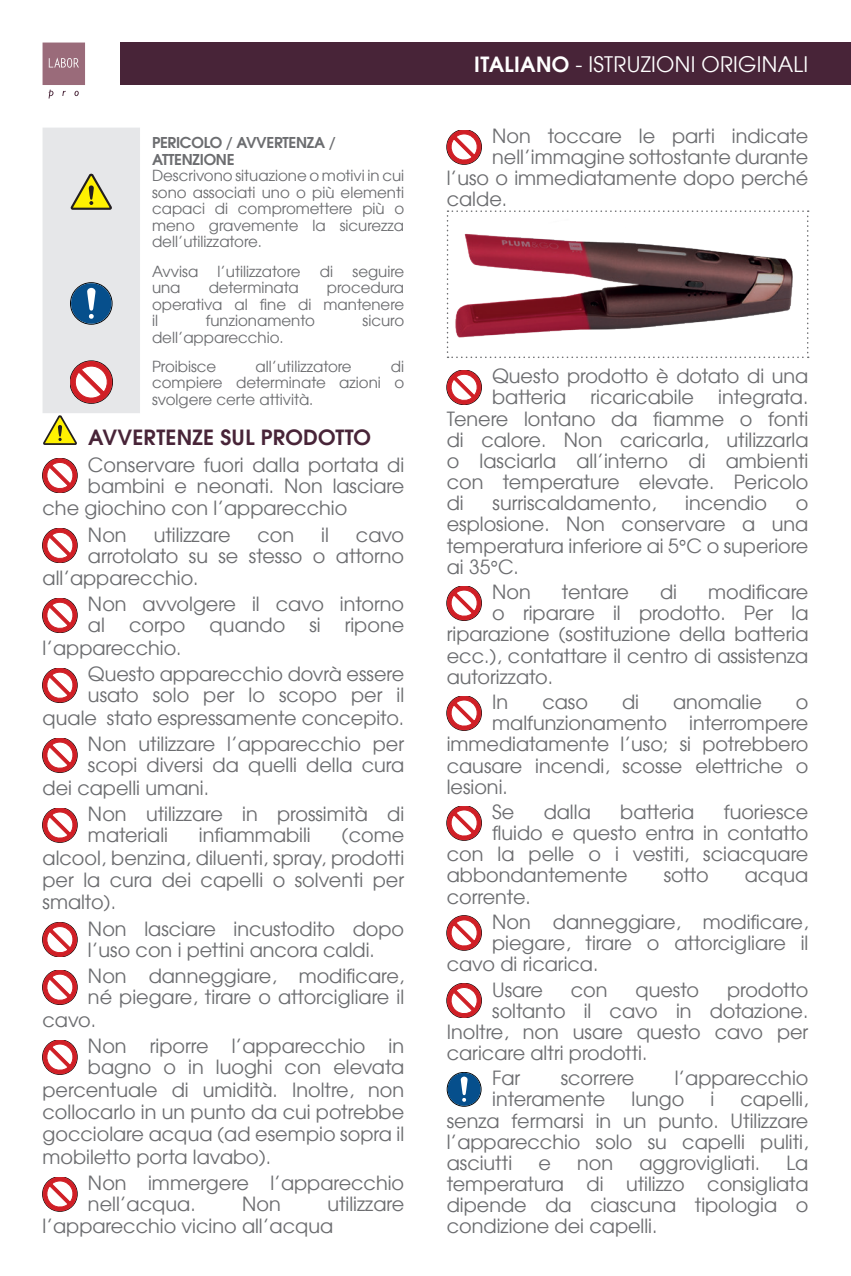
<style>
.page{position:relative;width:851px;height:1276px;background:#fff}
.page>*{position:absolute;margin:0;border:0;box-sizing:border-box;transform-origin:0 0}
.t1{font:21px "Te X Gyre Adventor";letter-spacing:.015em;color:#fff}
.t2{font:700 21px "Te X Gyre Adventor";letter-spacing:.015em;color:#482438}
.t3{font:19.2px/21.3px "Te X Gyre Adventor";color:#6c6d70}
.t4{font:15px/16.5px "Te X Gyre Adventor";color:#6c6d70;text-align:justify}
.t5{font:700 15px/16.5px "Te X Gyre Adventor";letter-spacing:-.02em;color:#6c6d70}
.s1{font-weight:700}
</style>
<div class="page">
<hr style="left:850px;top:43px;width:1px;height:42px;background:#482438">
<div style="left:121px;top:43px;width:729px;height:42px;background:#482438"></div>
<svg style="left:43px;top:43px;width:42px;height:55px"></svg>
<svg style="left:43px;top:128px;width:97px;height:317px;background:#dbdad7"></svg>
<svg style="left:43px;top:458px;width:34px;height:34px"></svg>
<svg style="left:43px;top:528px;width:34px;height:34px"></svg>
<svg style="left:43px;top:598px;width:34px;height:34px"></svg>
<svg style="left:43px;top:668px;width:34px;height:34px"></svg>
<svg style="left:43px;top:738px;width:34px;height:34px"></svg>
<svg style="left:43px;top:808px;width:34px;height:34px"></svg>
<svg style="left:43px;top:922px;width:34px;height:34px"></svg>
<svg style="left:43px;top:970px;width:34px;height:34px"></svg>
<svg style="left:43px;top:1040px;width:34px;height:34px"></svg>
<svg style="left:43px;top:1177px;width:34px;height:34px"></svg>
<svg style="left:446px;top:130px;width:35px;height:34px"></svg>
<svg style="left:446px;top:210px;width:362px;height:148px"></svg>
<svg style="left:446px;top:370px;width:35px;height:34px"></svg>
<svg style="left:446px;top:586px;width:35px;height:34px"></svg>
<svg style="left:446px;top:696px;width:35px;height:34px"></svg>
<svg style="left:446px;top:806px;width:35px;height:34px"></svg>
<svg style="left:446px;top:916px;width:35px;height:34px"></svg>
<svg style="left:446px;top:983px;width:35px;height:34px"></svg>
<svg style="left:446px;top:1072px;width:35px;height:34px"></svg>
<p class="t5" style="left:152px;top:133px;width:185px">PERICOLO / AVVERTENZA /<br>ATTENZIONE</p>
<p class="t4" style="left:152px;top:167px;width:254px">Descrivono situazione o motivi in cui sono associati uno o più elementi capaci di compromettere più o meno gravemente la sicurezza dell’utilizzatore.</p>
<p class="t4" style="left:152px;top:262px;width:48px">Avvisa</p>
<p class="t4" style="left:218px;top:262px;width:84px">l’utilizzatore</p>
<p class="t4" style="left:320px;top:262px;width:15px">di</p>
<p class="t4" style="left:352px;top:262px;width:53px">seguire</p>
<p class="t4" style="left:152px;top:278px;width:30px">una</p>
<p class="t4" style="left:209px;top:278px;width:92px">determinata</p>
<p class="t4" style="left:152px;top:278px;width:253px;text-indent:175px">procedura operativa al fine di mantenere il</p>
<p class="t4" style="left:206px;top:311px;width:111px">funzionamento</p>
<p class="t4" style="left:362px;top:311px;width:43px">sicuro</p>
<p class="t4" style="left:152px;top:321px;width:133px;line-height:29.1px">dell’apparecchio.<br>Proibisce</p>
<p class="t4" style="left:152px;top:357px;width:253px;text-indent:239px">di compiere determinate azioni o svolgere certe attività.</p>
<p class="t2" style="left:88px;top:419px;width:284px">AVVERTENZE SUL PRODOTTO</p>
<p class="t3" style="left:88px;top:453px;width:318px">Conservare fuori dalla portata di</p>
<p class="t3" style="left:88px;top:474px;width:317px">bambini e neonati. Non lasciare</p>
<p class="t3" style="left:43px;top:496px;width:306px">che giochino con l’apparecchio</p>
<p class="t3" style="left:88px;top:522px;width:40px">Non</p>
<p class="t3" style="left:154px;top:522px;width:78px">utilizzare</p>
<p class="t3" style="left:257px;top:522px;width:38px">con</p>
<p class="t3" style="left:321px;top:522px;width:9px">il</p>
<p class="t3" style="left:356px;top:522px;width:50px">cavo</p>
<p class="t3" style="left:88px;top:543px;width:318px">arrotolato su se stesso o attorno</p>
<p class="t3" style="left:43px;top:566px;width:157px">all’apparecchio.</p>
<p class="t3" style="left:88px;top:592px;width:318px">Non avvolgere il cavo intorno al</p>
<p class="t4" style="left:255px;top:357px;width:98px">all’utilizzatore</p>
<p class="t3" style="left:129px;top:613px;width:58px">corpo</p>
<p class="t3" style="left:209px;top:613px;width:77px">quando</p>
<p class="t3" style="left:309px;top:613px;width:13px">si</p>
<p class="t3" style="left:344px;top:613px;width:61px">ripone</p>
<p class="t3" style="left:88px;top:633px;width:317px;line-height:26.7px;text-indent:-45px">l’apparecchio.<br>Questo apparecchio dovrà essere</p>
<p class="t3" style="left:43px;top:683px;width:363px;line-height:22.2px;text-align:right">usato solo per lo scopo per il quale stato espressamente concepito.</p>
<p class="t3" style="left:88px;top:732px;width:317px">Non utilizzare l’apparecchio per</p>
<p class="t3" style="left:88px;top:753px;width:318px">scopi diversi da quelli della cura</p>
<p class="t3" style="left:43px;top:775px;width:168px">dei capelli umani.</p>
<p class="t3" style="left:88px;top:802px;width:317px">Non utilizzare in prossimità di materiali</p>
<p class="t3" style="left:43px;top:823px;width:363px;line-height:22.2px;text-align:justify;text-indent:299px">(come alcool, benzina, diluenti, spray, prodotti per la cura dei capelli o solventi per smalto).</p>
<p class="t3" style="left:88px;top:917px;width:318px">Non lasciare incustodito dopo l’uso con i pettini ancora caldi.</p>
<p class="t3" style="left:88px;top:964px;width:318px">Non danneggiare, modificare,</p>
<p class="t3" style="left:88px;top:985px;width:318px">né piegare, tirare o attorcigliare il</p>
<p class="t3" style="left:43px;top:1007px;width:55px">cavo.</p>
<p class="t3" style="left:88px;top:1034px;width:317px">Non riporre l’apparecchio in</p>
<p class="t3" style="left:88px;top:1055px;width:318px">bagno o in luoghi con elevata</p>
<p class="t3" style="left:43px;top:1077px;width:363px">percentuale di umidità. Inoltre, non</p>
<p class="t3" style="left:43px;top:1100px;width:363px">collocarlo in un punto da cui potrebbe</p>
<p class="t3" style="left:43px;top:1122px;width:363px">gocciolare acqua (ad esempio sopra il</p>
<p class="t3" style="left:43px;top:1144px;width:230px">mobiletto porta lavabo).</p>
<p class="t3" style="left:88px;top:1171px;width:318px">Non immergere l’apparecchio nell’acqua.</p>
<p class="t3" style="left:199px;top:823px;width:113px">infiammabili</p>
<p class="t3" style="left:43px;top:1191px;width:363px;line-height:22.2px;text-indent:285px">utilizzare l’apparecchio vicino all’acqua</p>
<p class="t3" style="left:242px;top:1192px;width:40px">Non</p>
<p class="t1" style="left:474px;top:47px;width:335px"><span class="s1">ITALIANO</span> - ISTRUZIONI ORIGINALI</p>
<p class="t3" style="left:492px;top:124px;width:318px">Non toccare le parti indicate</p>
<p class="t3" style="left:492px;top:145px;width:318px">nell’immagine sottostante durante</p>
<p class="t3" style="left:446px;top:166px;width:363px">l’uso o immediatamente dopo perché</p>
<p class="t3" style="left:446px;top:187px;width:62px">calde.</p>
<p class="t3" style="left:492px;top:365px;width:318px">Questo prodotto è dotato di una batteria</p>
<p class="t3" style="left:446px;top:385px;width:363px;text-align:justify;text-indent:271px">integrata.<br>Tenere lontano da fiamme o fonti di calore. Non caricarla, utilizzarla o lasciarla all’interno di ambienti con temperature elevate. Pericolo di</p>
<p class="t3" style="left:590px;top:385px;width:105px">ricaricabile</p>
<p class="t3" style="left:492px;top:491px;width:165px">surriscaldamento,</p>
<p class="t3" style="left:685px;top:491px;width:83px">incendio</p>
<p class="t3" style="left:446px;top:491px;width:363px;text-align:justify;text-indent:349px">o esplosione. Non conservare a una temperatura inferiore ai 5°C o superiore ai 35°C.</p>
<p class="t3" style="left:492px;top:580px;width:40px">Non</p>
<p class="t3" style="left:562px;top:580px;width:69px">tentare</p>
<p class="t3" style="left:660px;top:580px;width:18px">di</p>
<p class="t3" style="left:708px;top:580px;width:102px">modificare</p>
<p class="t3" style="left:492px;top:601px;width:318px">o riparare il prodotto. Per la</p>
<p class="t3" style="left:446px;top:622px;width:363px">riparazione (sostituzione della batteria</p>
<p class="t3" style="left:446px;top:643px;width:363px">ecc.), contattare il centro di assistenza</p>
<p class="t3" style="left:446px;top:665px;width:108px">autorizzato.</p>
<p class="t3" style="left:492px;top:690px;width:18px">In</p>
<p class="t3" style="left:542px;top:690px;width:47px">caso</p>
<p class="t3" style="left:622px;top:690px;width:18px">di</p>
<p class="t3" style="left:673px;top:690px;width:90px">anomalie</p>
<p class="t3" style="left:795px;top:690px;width:14px">o</p>
<p class="t3" style="left:492px;top:711px;width:318px">malfunzionamento interrompere</p>
<p class="t3" style="left:446px;top:732px;width:363px">immediatamente l’uso; si potrebbero</p>
<p class="t3" style="left:446px;top:753px;width:363px">causare incendi, scosse elettriche o</p>
<p class="t3" style="left:446px;top:775px;width:63px">lesioni.</p>
<p class="t3" style="left:492px;top:800px;width:24px">Se</p>
<p class="t3" style="left:543px;top:800px;width:49px">dalla</p>
<p class="t3" style="left:620px;top:800px;width:75px">batteria</p>
<p class="t3" style="left:723px;top:800px;width:86px">fuoriesce</p>
<p class="t3" style="left:492px;top:821px;width:318px">fluido e questo entra in contatto</p>
<p class="t3" style="left:446px;top:842px;width:363px">con la pelle o i vestiti, sciacquare</p>
<p class="t3" style="left:446px;top:863px;width:182px">abbondantemente</p>
<p class="t3" style="left:663px;top:863px;width:46px">sotto</p>
<p class="t3" style="left:744px;top:863px;width:65px">acqua</p>
<p class="t3" style="left:492px;top:882px;width:318px;line-height:25.5px;text-indent:-45px">corrente.<br>Non danneggiare, modificare,</p>
<p class="t3" style="left:446px;top:931px;width:363px;text-indent:45px">piegare, tirare o attorcigliare il cavo di ricarica.</p>
<p class="t3" style="left:492px;top:977px;width:52px">Usare</p>
<p class="t3" style="left:570px;top:977px;width:38px">con</p>
<p class="t3" style="left:635px;top:977px;width:65px">questo</p>
<p class="t3" style="left:727px;top:977px;width:83px">prodotto</p>
<p class="t3" style="left:492px;top:998px;width:318px">soltanto il cavo in dotazione.</p>
<p class="t3" style="left:446px;top:1020px;width:363px">Inoltre, non usare questo cavo per</p>
<p class="t3" style="left:446px;top:1041px;width:202px">caricare altri prodotti.</p>
<p class="t3" style="left:492px;top:1066px;width:30px">Far</p>
<p class="t3" style="left:560px;top:1066px;width:75px">scorrere</p>
<p class="t3" style="left:674px;top:1066px;width:135px">l’apparecchio</p>
<p class="t3" style="left:492px;top:1087px;width:115px">interamente</p>
<p class="t3" style="left:631px;top:1087px;width:54px">lungo</p>
<p class="t3" style="left:710px;top:1087px;width:5px">i</p>
<p class="t3" style="left:446px;top:1087px;width:363px;text-align:justify;text-indent:293px">capelli, senza fermarsi in un punto. Utilizzare l’apparecchio solo su capelli puliti, asciutti</p>
<p class="t3" style="left:446px;top:1151px;width:363px;text-align:justify;text-indent:339px">La temperatura di utilizzo consigliata dipende da ciascuna tipologia o condizione dei capelli.</p>
<p class="t3" style="left:538px;top:1151px;width:14px">e</p>
<p class="t3" style="left:577px;top:1151px;width:37px">non</p>
<p class="t3" style="left:639px;top:1151px;width:122px">aggrovigliati.</p>
</div>
